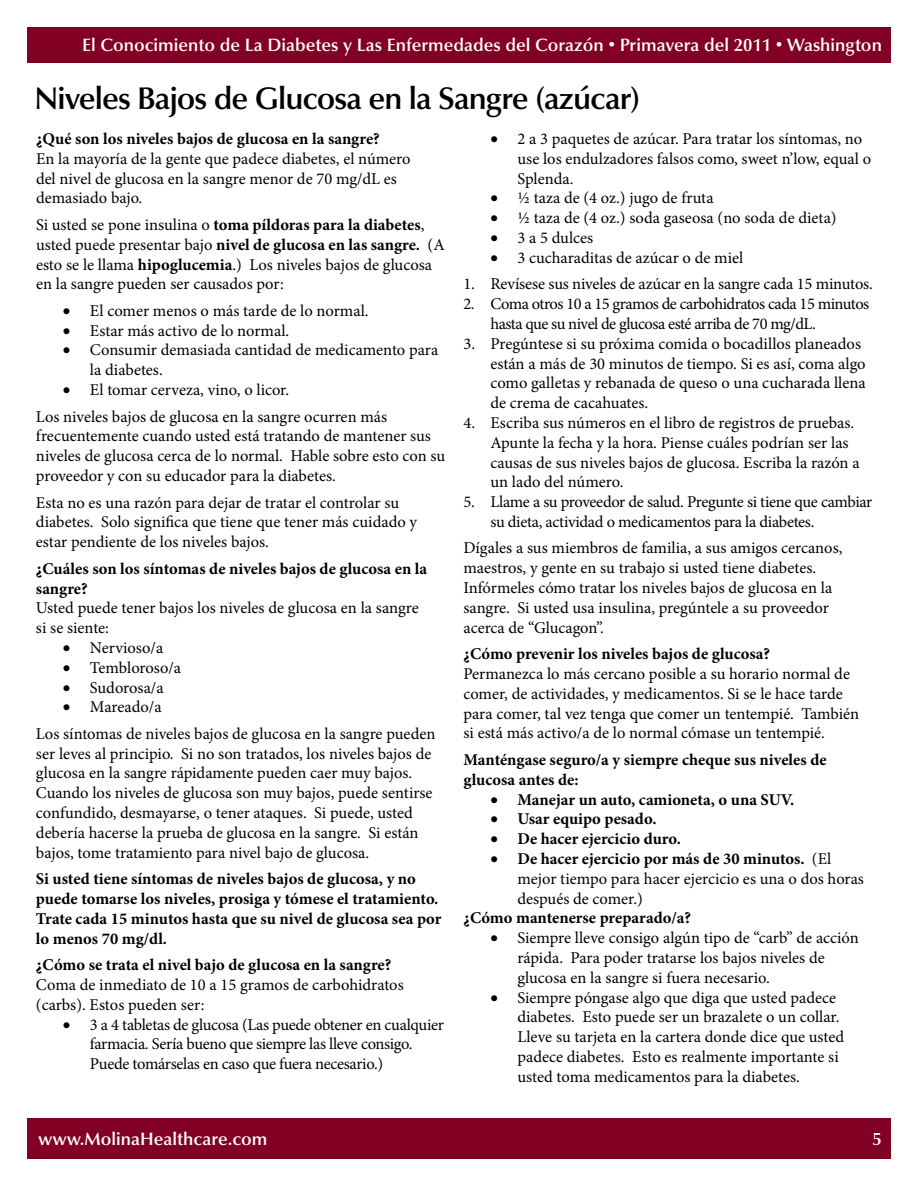
<style>
.page{position:relative;width:918px;height:1188px;background:#fff}
.page>*{position:absolute;margin:0;border:0;box-sizing:border-box;transform-origin:0 0}
.t1{font:600 31.5px "Optima LT Std";letter-spacing:-.03em;color:#000}
.t2{font:600 18px "Optima LT Std";color:#fff}
.t3{font:16.5px/19.8px "Minion Pro";color:#000}
.t4{font:700 16.5px/19.8px "Minion Pro";color:#000}
.t5{font:16.5px/19.8px "Minion Pro";letter-spacing:-.02em;color:#000}
.t6{font:16.5px/19.8px "Minion Pro";letter-spacing:-.03em;color:#000}
.s1{font-size:13.5px}
.s2{font-weight:700}
</style>
<div class="page">
<div style="left:27px;top:27px;width:864px;height:36px;background:#820024"></div>
<div style="left:27px;top:1119px;width:864px;height:40px;background:#820024"></div>
<p class="t2" style="left:82px;top:34px;width:801px">El Conocimiento de La Diabetes y Las Enfermedades del Corazón <span class="s1">•</span> Primavera del 2011 <span class="s1">•</span> Washington</p>
<h1 class="t1" style="left:34px;top:80px;width:608px">Niveles Bajos de Glucosa en la Sangre (azúcar)</h1>
<p class="t4" style="left:36px;top:129px;width:345px">¿Qué son los niveles bajos de glucosa en la sangre?</p>
<p class="t3" style="left:36px;top:149px;width:376px">En la mayoría de la gente que padece diabetes, el número del nivel de glucosa en la sangre menor de 70 mg/dL es demasiado bajo.</p>
<p class="t3" style="left:36px;top:215px;width:410px">Si usted se pone insulina o <span class="s2">toma píldoras para la diabetes</span>, usted puede presentar bajo <span class="s2">nivel de glucosa en las sangre.</span> (A esto se le llama <span class="s2">hipoglucemia</span>.) Los niveles bajos de glucosa en la sangre pueden ser causados por:</p>
<p class="t3" style="left:63px;top:301px;width:307px">• El comer menos o más tarde de lo normal.</p>
<p class="t3" style="left:63px;top:321px;width:228px">• Estar más activo de lo normal.</p>
<p class="t3" style="left:90px;top:340px;width:350px;text-indent:-27px">• Consumir demasiada cantidad de medicamento para la diabetes.</p>
<p class="t3" style="left:36px;top:377px;width:353px;line-height:26.5px;text-indent:27px">• El tomar cerveza, vino, o licor.<br>Los niveles bajos de glucosa en la sangre ocurren más</p>
<p class="t3" style="left:36px;top:426px;width:411px">frecuentemente cuando usted está tratando de mantener sus niveles de glucosa cerca de lo normal. Hable sobre esto con su proveedor y con su educador para la diabetes.</p>
<p class="t3" style="left:36px;top:493px;width:383px">Esta no es una razón para dejar de tratar el controlar su diabetes. Solo significa que tiene que tener más cuidado y estar pendiente de los niveles bajos.</p>
<p class="t4" style="left:36px;top:558px;width:393px">¿Cuáles son los síntomas de niveles bajos de glucosa en la sangre?</p>
<p class="t3" style="left:36px;top:598px;width:384px">Usted puede tener bajos los niveles de glucosa en la sangre si se siente:</p>
<p class="t3" style="left:63px;top:638px;width:102px">• Nervioso/a</p>
<p class="t3" style="left:63px;top:658px;width:120px">• Tembloroso/a</p>
<p class="t3" style="left:63px;top:677px;width:102px">• Sudorosa/a</p>
<p class="t3" style="left:36px;top:694px;width:401px;line-height:26.5px;text-indent:27px">• Mareado/a<br>Los síntomas de niveles bajos de glucosa en la sangre pueden</p>
<p class="t3" style="left:36px;top:744px;width:398px">ser leves al principio. Si no son tratados, los niveles bajos de glucosa en la sangre rápidamente pueden caer muy bajos.<br>Cuando los niveles de glucosa son muy bajos, puede sentirse confundido, desmayarse, o tener ataques. Si puede, usted debería hacerse la prueba de glucosa en la sangre. Si están bajos, tome tratamiento para nivel bajo de glucosa.</p>
<p class="t4" style="left:36px;top:869px;width:407px">Si usted tiene síntomas de niveles bajos de glucosa, y no puede tomarse los niveles, prosiga y tómese el tratamiento.<br>Trate cada 15 minutos hasta que su nivel de glucosa sea por lo menos 70 mg/dl.</p>
<p class="t4" style="left:36px;top:955px;width:357px">¿Cómo se trata el nivel bajo de glucosa en la sangre?</p>
<p class="t3" style="left:36px;top:975px;width:369px">Coma de inmediato de 10 a 15 gramos de carbohidratos (carbs). Estos pueden ser:</p>
<p class="t5" style="left:90px;top:1014px;width:355px;text-indent:-27px">• 3 a 4 tabletas de glucosa (Las puede obtener en cualquier farmacia. Sería bueno que siempre las lleve consigo.<br>Puede tomárselas en caso que fuera necesario.)</p>
<p class="t3" style="left:517px;top:129px;width:355px;text-indent:-27px">• 2 a 3 paquetes de azúcar. Para tratar los síntomas, no use los endulzadores falsos como, sweet n’low, equal o<br>Splenda.</p>
<p class="t3" style="left:490px;top:188px;width:225px">• ½ taza de (4 oz.) jugo de fruta</p>
<p class="t3" style="left:490px;top:208px;width:348px">• ½ taza de (4 oz.) soda gaseosa (no soda de dieta)</p>
<p class="t3" style="left:490px;top:228px;width:104px">• 3 a 5 dulces</p>
<p class="t3" style="left:490px;top:248px;width:254px">• 3 cucharaditas de azúcar o de miel</p>
<p class="t3" style="left:463px;top:274px;width:411px">1. Revísese sus niveles de azúcar en la sangre cada 15 minutos.</p>
<p class="t6" style="left:490px;top:294px;width:380px;text-indent:-27px">2. Coma otros 10 a 15 gramos de carbohidratos cada 15 minutos hasta que su nivel de glucosa esté arriba de 70 mg/dL.</p>
<p class="t3" style="left:490px;top:334px;width:377px;text-indent:-27px">3. Pregúntese si su próxima comida o bocadillos planeados están a más de 30 minutos de tiempo. Si es así, coma algo como galletas y rebanada de queso o una cucharada llena de crema de cacahuates.</p>
<p class="t3" style="left:490px;top:413px;width:371px;text-indent:-27px">4. Escriba sus números en el libro de registros de pruebas.<br>Apunte la fecha y la hora. Piense cuáles podrían ser las causas de sus niveles bajos de glucosa. Escriba la razón a un lado del número.</p>
<p class="t5" style="left:490px;top:492px;width:383px;text-indent:-27px">5. Llame a su proveedor de salud. Pregunte si tiene que cambiar su dieta, actividad o medicamentos para la diabetes.</p>
<p class="t3" style="left:463px;top:538px;width:381px">Dígales a sus miembros de familia, a sus amigos cercanos, maestros, y gente en su trabajo si usted tiene diabetes.<br>Infórmeles cómo tratar los niveles bajos de glucosa en la sangre. Si usted usa insulina, pregúntele a su proveedor acerca de “Glucagon”.</p>
<p class="t4" style="left:463px;top:644px;width:308px">¿Cómo prevenir los niveles bajos de glucosa?</p>
<p class="t3" style="left:463px;top:664px;width:397px">Permanezca lo más cercano posible a su horario normal de comer, de actividades, y medicamentos. Si se le hace tarde para comer, tal vez tenga que comer un tentempié. También si está más activo/a de lo normal cómase un tentempié.</p>
<p class="t4" style="left:463px;top:750px;width:365px">Manténgase seguro/a y siempre cheque sus niveles de glucosa antes de:</p>
<p class="t4" style="left:490px;top:789px;width:305px">• Manejar un auto, camioneta, o una SUV.</p>
<p class="t4" style="left:490px;top:809px;width:168px">• Usar equipo pesado.</p>
<p class="t4" style="left:490px;top:829px;width:192px">• De hacer ejercicio duro.</p>
<p class="t3" style="left:517px;top:849px;width:348px;text-indent:-27px">• <span class="s2">De hacer ejercicio por más de 30 minutos.</span> (El mejor tiempo para hacer ejercicio es una o dos horas después de comer.)</p>
<p class="t4" style="left:463px;top:908px;width:229px">¿Cómo mantenerse preparado/a?</p>
<p class="t3" style="left:517px;top:928px;width:343px;text-indent:-27px">• Siempre lleve consigo algún tipo de “carb” de acción rápida. Para poder tratarse los bajos niveles de glucosa en la sangre si fuera necesario.</p>
<p class="t3" style="left:517px;top:987px;width:328px;text-indent:-27px">• Siempre póngase algo que diga que usted padece diabetes. Esto puede ser un brazalete o un collar.<br>Lleve su tarjeta en la cartera donde dice que usted padece diabetes. Esto es realmente importante si usted toma medicamentos para la diabetes.</p>
<p class="t2" style="left:38px;top:1129px;width:231px">www.MolinaHealthcare.com</p>
<p class="t2" style="left:873px;top:1129px;width:11px">5</p>
</div>
